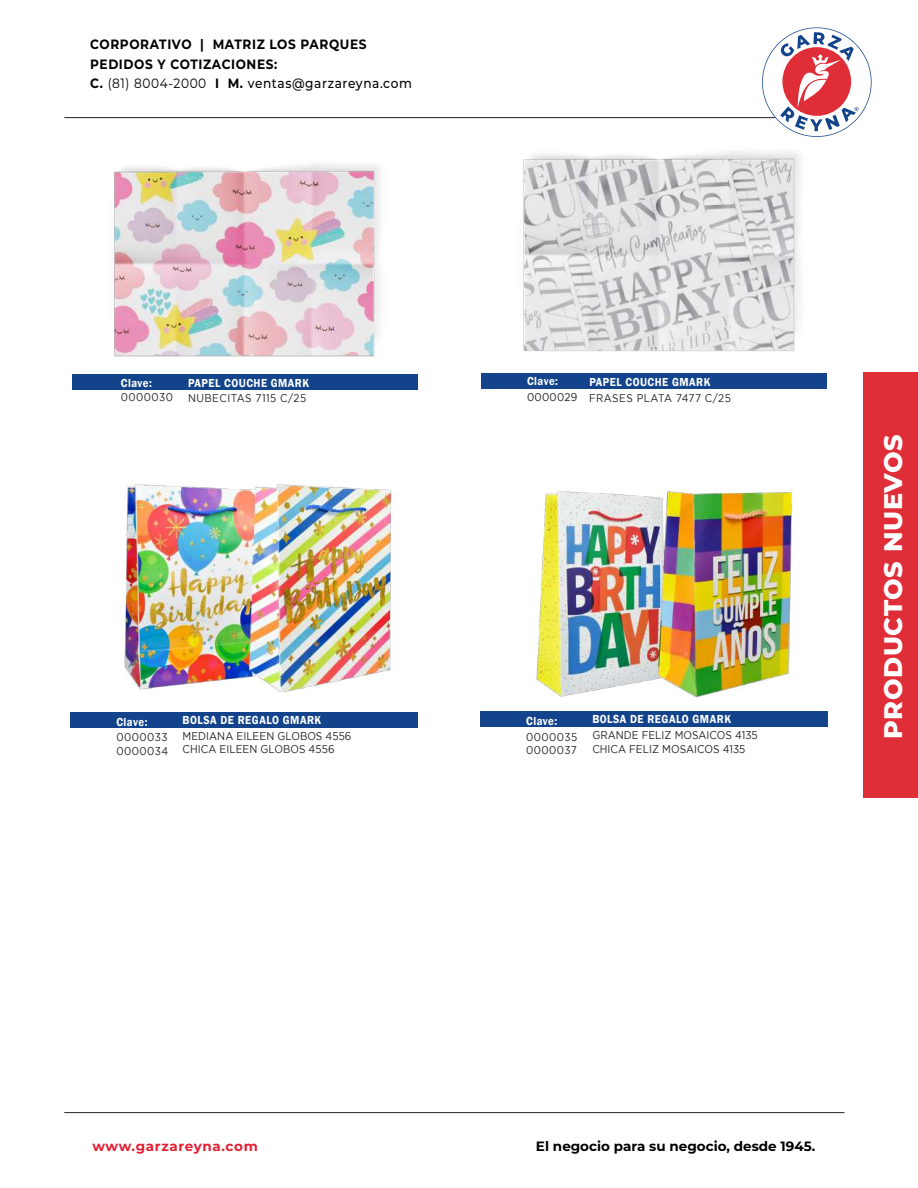
<style>
.page{position:relative;width:918px;height:1188px;background:#fff}
.page>*{position:absolute;margin:0;border:0;box-sizing:border-box;transform-origin:0 0}
.t1{font:800 25.5px "Montserrat";letter-spacing:.025em;color:#fff}
.t2{font:700 13.5px/19.8px "Montserrat";letter-spacing:.04em;color:#000;scale:.9 1}
.t3{font:700 13.5px "Montserrat";color:#000}
.t4{font:700 13.5px "Montserrat";letter-spacing:.05em;color:#e41e33}
.t5{font:600 12px "Franklin Gothic";letter-spacing:.045em;color:#fff;scale:.9 1}
.t6{font:11.25px/13.5px "Gotham";letter-spacing:.005em;color:#241f20;scale:.9 1}
.t7{font:11.25px/13.5px "Gotham";letter-spacing:.045em;color:#231f20;scale:.9 1}
.t8{font:11.25px "Gotham";letter-spacing:.03em;color:#241f20;scale:.9 1}
.t9{font:11.25px "Gotham";letter-spacing:.045em;color:#241f20;scale:.9 1}
.s1{font-weight:400}
.s2{font-weight:500}
.s3{color:#1d1d1b}
</style>
<div class="page">
<div style="left:863px;top:373px;width:55px;height:425px;background:#e02e38"></div>
<hr style="left:64px;top:1112px;width:780px;height:1px;background:#3e3939">
<hr style="left:64px;top:117px;width:780px;height:1px;background:#3e3939">
<svg style="left:762px;top:27px;width:110px;height:110px"></svg>
<div style="left:72px;top:375px;width:346px;height:15px;background:#13448b"></div>
<div style="left:481px;top:374px;width:346px;height:15px;background:#13448b"></div>
<div style="left:70px;top:713px;width:348px;height:15px;background:#13448b"></div>
<div style="left:480px;top:712px;width:347px;height:15px;background:#13448b"></div>
<img style="left:523px;top:151px;width:278px;height:200px">
<img style="left:114px;top:164px;width:267px;height:193px">
<img style="left:124px;top:484px;width:268px;height:207px">
<img style="left:536px;top:491px;width:256px;height:207px">
<p class="t2" style="left:90px;top:33px;width:359px">CORPORATIVO | MATRIZ LOS PARQUES<br>PEDIDOS Y COTIZACIONES:<br>C. <span class="s1">(81) 8004-2000</span> I M. <span class="s2">ventas@garzareyna.com</span></p>
<p class="t5" style="left:121px;top:375px;width:36px">Clave:</p>
<p class="t5" style="left:188px;top:375px;width:136px">PAPEL COUCHE GMARK</p>
<p class="t5" style="left:527px;top:374px;width:36px">Clave:</p>
<p class="t5" style="left:589px;top:374px;width:136px">PAPEL COUCHE GMARK</p>
<p class="t9" style="left:121px;top:391px;width:59px">0000030</p>
<p class="t9" style="left:188px;top:392px;width:133px">NUBECITAS 7115 C/25</p>
<p class="t8" style="left:527px;top:391px;width:228px"><span class="s3">0000029</span> FRASES PLATA 7477 C/25</p>
<p class="t5" style="left:116px;top:714px;width:36px">Clave:</p>
<p class="t5" style="left:183px;top:713px;width:156px">BOLSA DE REGALO GMARK</p>
<p class="t7" style="left:116px;top:730px;width:59px">0000033<br>0000034</p>
<p class="t6" style="left:183px;top:729px;width:189px">MEDIANA EILEEN GLOBOS 4556<br>CHICA EILEEN GLOBOS 4556</p>
<p class="t5" style="left:526px;top:713px;width:36px">Clave:</p>
<p class="t5" style="left:592px;top:712px;width:156px">BOLSA DE REGALO GMARK</p>
<p class="t7" style="left:526px;top:730px;width:58px">0000035<br>0000037</p>
<p class="t6" style="left:592px;top:728px;width:185px">GRANDE FELIZ MOSAICOS 4135<br>CHICA FELIZ MOSAICOS 4135</p>
<h1 class="t1" style="left:874px;top:739px;width:306px;rotate:-90deg">PRODUCTOS NUEVOS</h1>
<p class="t4" style="left:92px;top:1136px;width:167px">www.garzareyna.com</p>
<p class="t3" style="left:536px;top:1136px;width:281px">El negocio para su negocio, desde 1945.</p>
</div>
